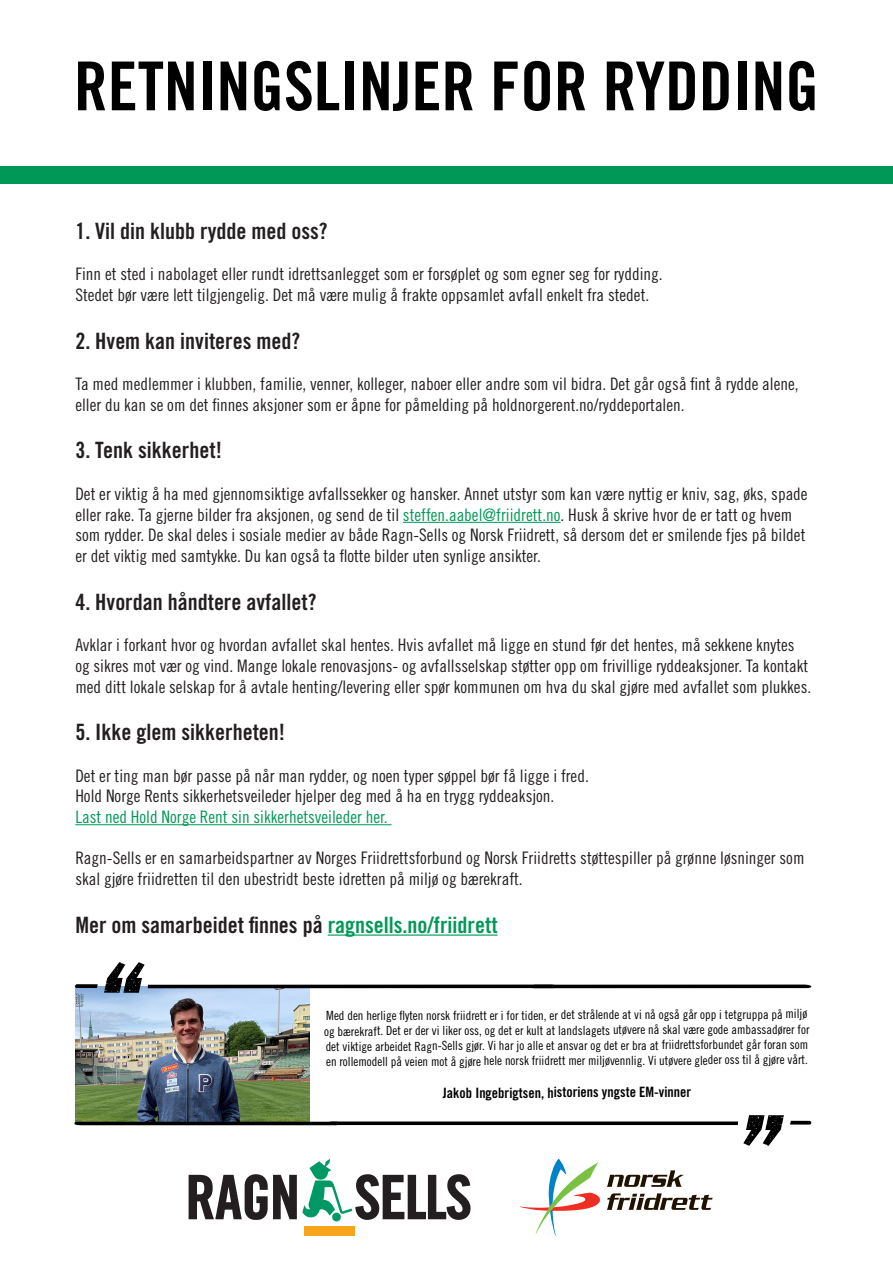
<style>
.page{position:relative;width:893px;height:1263px;background:#fff}
.page>*{position:absolute;margin:0;border:0;box-sizing:border-box;transform-origin:0 0}
.t1{font:67.5px "Trade Gothic LT Std Bd Cn 20";color:#000}
.t2{font:22.5px "Trade Gothic LT Std Bd Cn 20";color:#231f20}
.t3{font:17.25px/20.7px "Trade Gothic LT Std Cn 18";color:#231f20}
.t4{font:17.25px "Trade Gothic LT Std Cn 18";color:#009856}
.t5{font:14.25px "Trade Gothic LT Std Bd Cn 20";letter-spacing:-.005em;color:#000}
.t6{font:12.67px/15.2px "Trade Gothic LT Std Cn 18";letter-spacing:-.005em;color:#000}
.s1{color:#009856}
</style>
<div class="page">
<div style="left:0;top:166px;width:893px;height:18px;background:#009856"></div>
<svg style="left:189px;top:1159px;width:282px;height:63px"></svg>
<div style="left:304px;top:1227px;width:51px;height:9px;background:#f9a51b"></div>
<svg style="left:520px;top:1159px;width:80px;height:77px"></svg>
<svg style="left:607px;top:1170px;width:77px;height:17px"></svg>
<svg style="left:607px;top:1193px;width:106px;height:17px"></svg>
<hr style="left:403px;top:522px;width:157px;height:1px;background:#009856">
<hr style="left:75px;top:824px;width:317px;height:1px;background:#009856">
<hr style="left:328px;top:934px;width:170px;height:2px;background:#009856">
<svg style="left:790px;top:1121px;width:21px;height:3px"></svg>
<img style="left:75px;top:987px;width:235px;height:128px">
<svg style="left:74px;top:1115px;width:710px;height:31px"></svg>
<svg style="left:75px;top:984px;width:23px;height:4px"></svg>
<svg style="left:104px;top:962px;width:708px;height:31px"></svg>
<p class="t1" style="left:74px;top:45px;width:746px">RETNINGSLINJER FOR RYDDING</p>
<p class="t2" style="left:75px;top:217px;width:254px">1. Vil din klubb rydde med oss?</p>
<p class="t3" style="left:75px;top:264px;width:589px">Finn et sted i nabolaget eller rundt idrettsanlegget som er forsøplet og som egner seg for rydding.<br>Stedet bør være lett tilgjengelig. Det må være mulig å frakte oppsamlet avfall enkelt fra stedet.</p>
<p class="t2" style="left:75px;top:327px;width:226px">2. Hvem kan inviteres med?</p>
<p class="t3" style="left:75px;top:373px;width:725px">Ta med medlemmer i klubben, familie, venner, kolleger, naboer eller andre som vil bidra. Det går også fint å rydde alene, eller du kan se om det finnes aksjoner som er åpne for påmelding på holdnorgerent.no/ryddeportalen.</p>
<p class="t2" style="left:75px;top:437px;width:148px">3. Tenk sikkerhet!</p>
<p class="t3" style="left:75px;top:483px;width:734px">Det er viktig å ha med gjennomsiktige avfallssekker og hansker. Annet utstyr som kan være nyttig er kniv, sag, øks, spade eller rake. Ta gjerne bilder fra aksjonen, og send de til <span class="s1">steffen.aabel@friidrett.no</span>. Husk å skrive hvor de er tatt og hvem som rydder. De skal deles i sosiale medier av både Ragn-Sells og Norsk Friidrett, så dersom det er smilende fjes på bildet er det viktig med samtykke. Du kan også ta flotte bilder uten synlige ansikter.</p>
<p class="t2" style="left:75px;top:588px;width:243px">4. Hvordan håndtere avfallet?</p>
<p class="t3" style="left:75px;top:634px;width:737px">Avklar i forkant hvor og hvordan avfallet skal hentes. Hvis avfallet må ligge en stund før det hentes, må sekkene knytes og sikres mot vær og vind. Mange lokale renovasjons- og avfallsselskap støtter opp om frivillige ryddeaksjoner. Ta kontakt med ditt lokale selskap for å avtale henting/levering eller spør kommunen om hva du skal gjøre med avfallet som plukkes.</p>
<p class="t2" style="left:75px;top:718px;width:211px">5. Ikke glem sikkerheten!</p>
<p class="t3" style="left:75px;top:765px;width:515px">Det er ting man bør passe på når man rydder, og noen typer søppel bør få ligge i fred.</p>
<p class="t3" style="left:75px;top:786px;width:481px">Hold Norge Rents sikkerhetsveileder hjelper deg med å ha en trygg ryddeaksjon.</p>
<p class="t4" style="left:75px;top:807px;width:314px">Last ned Hold Norge Rent sin sikkerhetsveileder her.</p>
<p class="t3" style="left:75px;top:848px;width:731px">Ragn-Sells er en samarbeidspartner av Norges Friidrettsforbund og Norsk Friidretts støttespiller på grønne løsninger som skal gjøre friidretten til den ubestridt beste idretten på miljø og bærekraft.</p>
<p class="t2" style="left:75px;top:911px;width:424px">Mer om samarbeidet finnes på <span class="s1">ragnsells.no/friidrett</span></p>
<p class="t6" style="left:324px;top:1007px;width:487px">Med den herlige flyten norsk friidrett er i for tiden, er det strålende at vi nå også går opp i tetgruppa på miljø og bærekraft. Det er der vi liker oss, og det er kult at landslagets utøvere nå skal være gode ambassadører for det viktige arbeidet Ragn-Sells gjør. Vi har jo alle et ansvar og det er bra at friidrettsforbundet går foran som en rollemodell på veien mot å gjøre hele norsk friidrett mer miljøvennlig. Vi utøvere gleder oss til å gjøre vårt.</p>
<p class="t5" style="left:443px;top:1084px;width:250px">Jakob Ingebrigtsen, historiens yngste EM-vinner</p>
</div>
